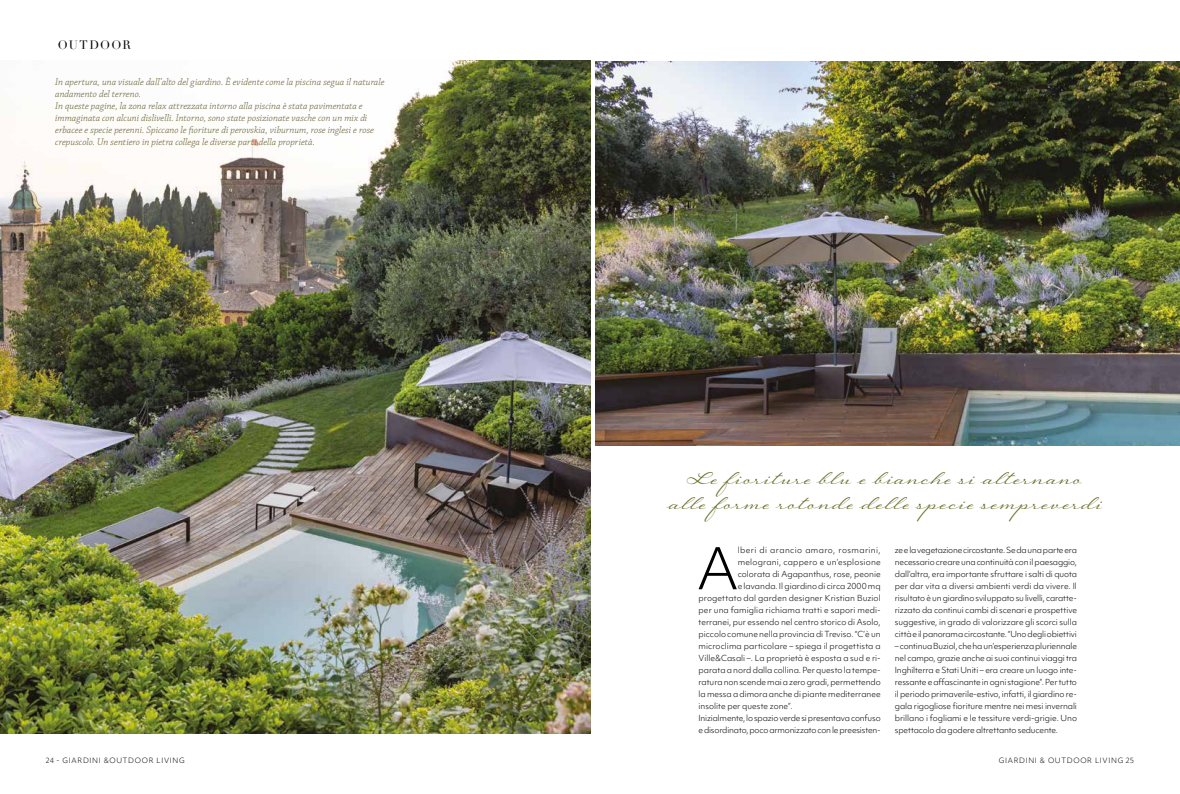
<style>
.page{position:relative;width:1180px;height:794px;background:#fff}
.page>*{position:absolute;margin:0;border:0;box-sizing:border-box;transform-origin:0 0}
.t1{font:300 55.4px "Objektiv Mk 1";color:#000}
.t2{font:25px/25px "Regina";letter-spacing:-.01em;color:#6a6f29;text-align:center}
.t3{font:12px "Didot";letter-spacing:.1em;color:#000}
.t4{font:italic 300 10px/12px "Chaparral Pro";letter-spacing:.005em;color:#635e2f}
.t5{font:300 8px/12px "Objektiv Mk 1";color:#000;text-align:justify}
.t6{font:300 8px "Objektiv Mk 1";letter-spacing:-.02em;color:#000}
.t7{font:300 8px "Objektiv Mk 1";letter-spacing:.025em;color:#000}
.t8{font:300 8px "Objektiv Mk 1";letter-spacing:.045em;color:#000}
.t9{font:300 7px "Objektiv Mk 1";letter-spacing:.1em;color:#000}
</style>
<div class="page">
<img style="left:0;top:61px;width:590px;height:672px">
<img style="left:595px;top:61px;width:584px;height:384px">
<h3 class="t3" style="left:58px;top:37px;width:75px">OUTDOOR</h3>
<p class="t4" style="left:55px;top:76px;width:331px">In apertura, una visuale dall’alto del giardino. È evidente come la piscina segua il naturale andamento del terreno.<br>In queste pagine, la zona relax attrezzata intorno alla piscina è stata pavimentata e immaginata con alcuni dislivelli. Intorno, sono state posizionate vasche con un mix di erbacee e specie perenni. Spiccano le fioriture di perovskia, viburnum, rose inglesi e rose crepuscolo. Un sentiero in pietra collega le diverse parti della proprietà.</p>
<h2 class="t2" style="left:666px;top:463px;width:436px">Le fioriture blu e bianche si alternano alle forme rotonde delle specie sempreverdi</h2>
<h1 class="t1" style="left:697px;top:530px;width:43px">A</h1>
<p class="t8" style="left:737px;top:545px;width:144px">lberi di arancio amaro, rosmarini,</p>
<p class="t7" style="left:737px;top:557px;width:144px">melograni, cappero e un’esplosione</p>
<p class="t5" style="left:737px;top:568px;width:144px">colorata di Agapanthus, rose, peonie</p>
<p class="t5" style="left:737px;top:580px;width:144px">e lavanda. Il giardino di circa 2000 mq</p>
<p class="t5" style="left:698px;top:592px;width:183px">progettato dal garden designer Kristian Buziol</p>
<p class="t5" style="left:698px;top:604px;width:183px">per una famiglia richiama tratti e sapori medi-</p>
<p class="t5" style="left:698px;top:616px;width:183px">terranei, pur essendo nel centro storico di Asolo,</p>
<p class="t5" style="left:698px;top:628px;width:183px">piccolo comune nella provincia di Treviso. “C’è un</p>
<p class="t5" style="left:698px;top:640px;width:183px">microclima particolare – spiega il progettista a</p>
<p class="t5" style="left:698px;top:652px;width:183px">Ville&amp;Casali –. La proprietà è esposta a sud e ri-</p>
<p class="t5" style="left:698px;top:664px;width:183px">parata a nord dalla collina. Per questo la tempe-</p>
<p class="t5" style="left:698px;top:676px;width:183px">ratura non scende mai a zero gradi, permettendo</p>
<p class="t5" style="left:698px;top:688px;width:183px">la messa a dimora anche di piante mediterranee</p>
<p class="t5" style="left:698px;top:700px;width:95px">insolite per queste zone”.</p>
<p class="t6" style="left:698px;top:713px;width:184px">Inizialmente, lo spazio verde si presentava confuso</p>
<p class="t6" style="left:698px;top:725px;width:183px">e disordinato, poco armonizzato con le preesisten-</p>
<p class="t5" style="left:894px;top:544px;width:184px">ze e la vegetazione circostante. Se da una parte era necessario creare una continuità con il paesaggio, dall’altra, era importante sfruttare i salti di quota per dar vita a diversi ambienti verdi da vivere. Il risultato è un giardino sviluppato su livelli, caratte&shy;rizzato da continui cambi di scenari e prospettive suggestive, in grado di valorizzare gli scorci sulla città e il panorama circostante. “Uno degli obiettivi</p>
<p class="t5" style="left:894px;top:640px;width:184px">– continua Buziol, che ha un’esperienza pluriennale nel campo, grazie anche ai suoi continui viaggi tra Inghilterra e Stati Uniti – era creare un luogo inte&shy;ressante e affascinante in ogni stagione”. Per tutto il periodo primaverile-estivo, infatti, il giardino re&shy;gala rigogliose fioriture mentre nei mesi invernali brillano i fogliami e le tessiture verdi-grigie. Uno spettacolo da godere altrettanto seducente.</p>
<p class="t9" style="left:46px;top:755px;width:141px">24 - GIARDINI &amp;OUTDOOR LIVING</p>
<p class="t9" style="left:998px;top:755px;width:137px">GIARDINI &amp; OUTDOOR LIVING 25</p>
</div>
